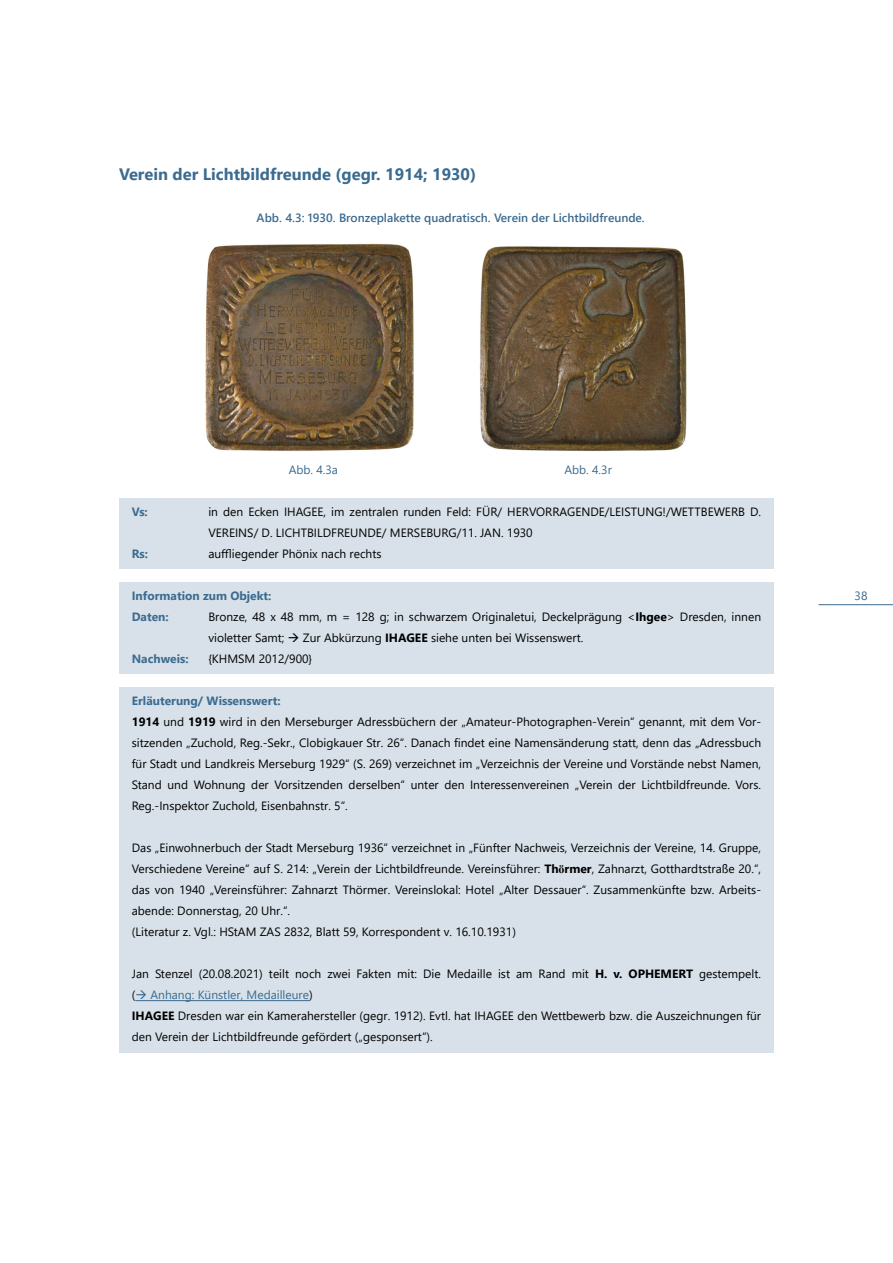
<style>
.page{position:relative;width:893px;height:1263px;background:#fff}
.page>*{position:absolute;margin:0;border:0;box-sizing:border-box;transform-origin:0 0}
.t1{font:700 16.5px "Segoe UI";color:#3b6b90}
.t2{font:12px/21px "Segoe UI";color:#000}
.t3{font:600 12px "Segoe UI";color:#3b6b90}
.t4{font:700 12px/21px "Segoe UI";color:#3b6b90}
.t5{font:12px "Segoe UI";color:#3b6b90}
.s1{font-weight:700}
.s2{font-weight:700;color:#3b6b90}
.s3{font-family:"Times New Roman";font-weight:700}
.s4{color:#3b6b90}
</style>
<div class="page">
<hr style="left:819px;top:604px;width:74px;height:1px;background:#3b6b90">
<div style="left:119px;top:499px;width:655px;height:49px;background:#d8e1e9"></div>
<div style="left:119px;top:541px;width:655px;height:28px;background:#d8e1e9"></div>
<div style="left:119px;top:583px;width:655px;height:28px;background:#d8e1e9"></div>
<div style="left:119px;top:604px;width:655px;height:49px;background:#d8e1e9"></div>
<div style="left:119px;top:646px;width:655px;height:28px;background:#d8e1e9"></div>
<div style="left:119px;top:688px;width:655px;height:28px;background:#d8e1e9"></div>
<div style="left:119px;top:709px;width:655px;height:112px;background:#d8e1e9"></div>
<div style="left:119px;top:814px;width:655px;height:28px;background:#d8e1e9"></div>
<div style="left:119px;top:835px;width:655px;height:91px;background:#d8e1e9"></div>
<div style="left:119px;top:919px;width:655px;height:28px;background:#d8e1e9"></div>
<div style="left:119px;top:940px;width:655px;height:28px;background:#d8e1e9"></div>
<div style="left:119px;top:961px;width:655px;height:49px;background:#d8e1e9"></div>
<hr style="left:135px;top:1000px;width:174px;height:1px;background:#3b6b90">
<div style="left:119px;top:1003px;width:655px;height:49px;background:#d8e1e9"></div>
<img style="left:205px;top:243px;width:209px;height:208px">
<img style="left:479px;top:246px;width:208px;height:205px">
<h1 class="t1" style="left:119px;top:159px;width:359px">Verein der Lichtbildfreunde (gegr. 1914; 1930)</h1>
<p class="t3" style="left:257px;top:206px;width:390px">Abb. 4.3: 1930. Bronzeplakette quadratisch. Verein der Lichtbildfreunde.</p>
<p class="t5" style="left:289px;top:458px;width:51px">Abb. 4.3a</p>
<p class="t5" style="left:564px;top:458px;width:49px">Abb. 4.3r</p>
<p class="t4" style="left:132px;top:500px;width:18px">Vs:</p>
<p class="t2" style="left:208px;top:500px;width:554px">in den Ecken IHAGEE, im zentralen runden Feld: FÜR/ HERVORRAGENDE/LEISTUNG!/WETTBEWERB D.<br>VEREINS/ D. LICHTBILDFREUNDE/ MERSEBURG/11. JAN. 1930</p>
<p class="t4" style="left:132px;top:542px;width:18px">Rs:</p>
<p class="t2" style="left:208px;top:542px;width:175px">auffliegender Phönix nach rechts</p>
<p class="t4" style="left:132px;top:584px;width:141px">Information zum Objekt:<br>Daten:</p>
<p class="t2" style="left:208px;top:605px;width:554px">Bronze, 48 x 48 mm, m = 128 g; in schwarzem Originaletui, Deckelprägung &lt;<span class="s1">Ihgee</span>&gt; Dresden, innen violetter Samt; → Zur Abkürzung <span class="s1">IHAGEE</span> siehe unten bei Wissenswert.</p>
<p class="t4" style="left:132px;top:647px;width:58px">Nachweis:</p>
<p class="t2" style="left:208px;top:647px;width:105px">{KHMSM 2012/900}</p>
<p class="t2" style="left:132px;top:689px;width:631px"><span class="s2">Erläuterung/ Wissenswert:<br></span><span class="s1">1914</span> und <span class="s1">1919</span> wird in den Merseburger Adressbüchern der „Amateur-Photographen-Verein“ genannt, mit dem Vor&shy;sitzenden „Zuchold, Reg.-Sekr., Clobigkauer Str. 26“. Danach findet eine Namensänderung statt, denn das „Adressbuch für Stadt und Landkreis Merseburg 1929“ (S. 269) verzeichnet im „Verzeichnis der Vereine und Vorstände nebst Namen, Stand und Wohnung der Vorsitzenden derselben“ unter den Interessenvereinen „Verein der Lichtbildfreunde. Vors.<br>Reg.-Inspektor Zuchold, Eisenbahnstr. 5“.</p>
<p class="t2" style="left:132px;top:836px;width:631px">Das „Einwohnerbuch der Stadt Merseburg 1936“ verzeichnet in „Fünfter Nachweis, Verzeichnis der Vereine, 14. Gruppe, Verschiedene Vereine“ auf S. 214: „Verein der Lichtbildfreunde. Vereinsführer: <span class="s1">Th</span><span class="s3">ö</span><span class="s1">rmer</span>, Zahnarzt, Gotthardtstraße 20.“, das von 1940 „Vereinsführer: Zahnarzt Thörmer. Vereinslokal: Hotel „Alter Dessauer“. Zusammenkünfte bzw. Arbeits&shy;abende: Donnerstag, 20 Uhr.“.<br>(Literatur z. Vgl.: HStAM ZAS 2832, Blatt 59, Korrespondent v. 16.10.1931)</p>
<p class="t2" style="left:132px;top:962px;width:631px">Jan Stenzel (20.08.2021) teilt noch zwei Fakten mit: Die Medaille ist am Rand mit <span class="s1">H. v. OPHEMERT</span> gestempelt. (<span class="s4">→ Anhang: Künstler, Medailleure</span>)<br><span class="s1">IHAGEE</span> Dresden war ein Kamerahersteller (gegr. 1912). Evtl. hat IHAGEE den Wettbewerb bzw. die Auszeichnungen für den Verein der Lichtbildfreunde gefördert („gesponsert“).</p>
<p class="t5" style="left:854px;top:584px;width:14px">38</p>
</div>
